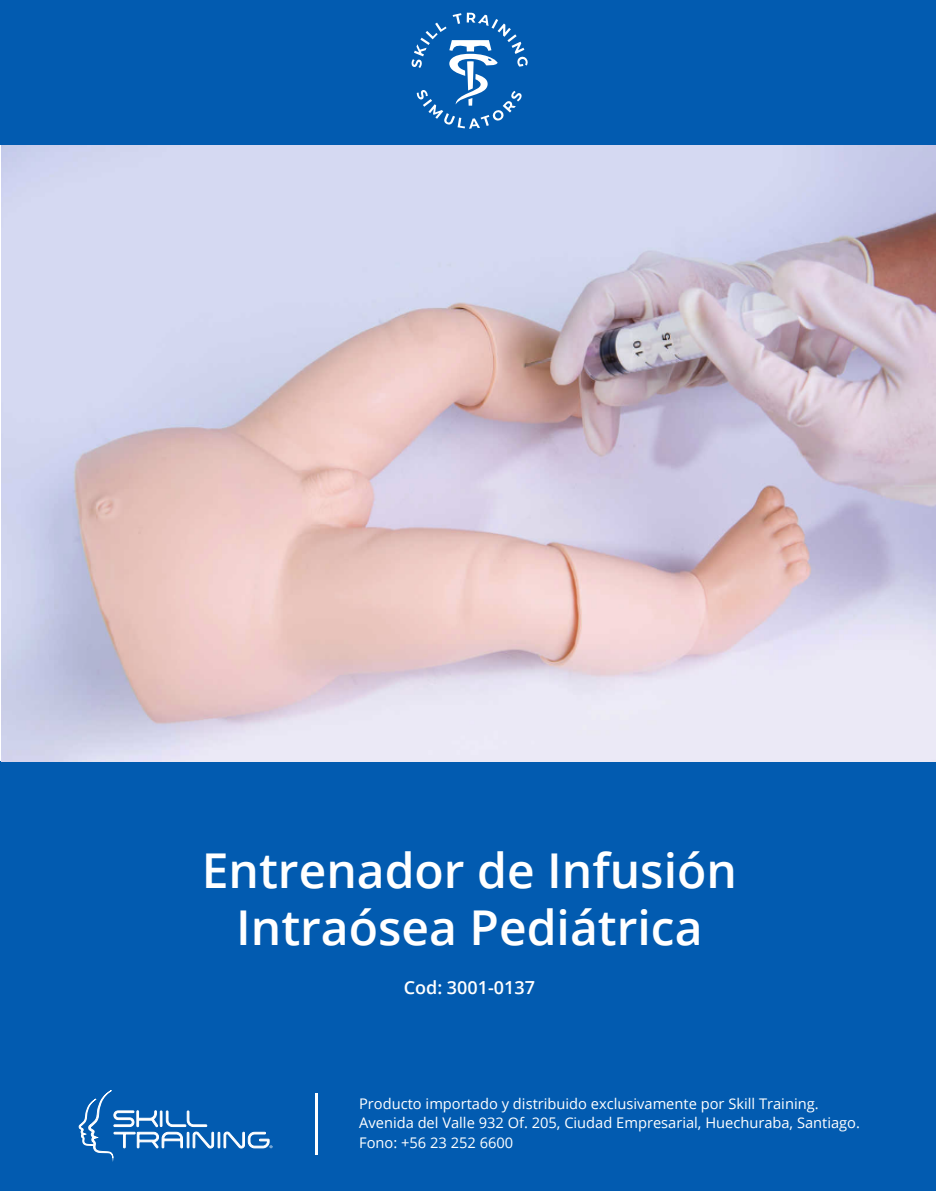
<style>
.page{position:relative;width:936px;height:1191px;background:#fff}
.page>*{position:absolute;margin:0;border:0;box-sizing:border-box;transform-origin:0 0}
.t1{font:600 48px/57px "Open Sans";color:#fff;text-align:center}
.t2{font:600 18px "Open Sans";color:#fff}
.t3{font:14.7px/19.5px "Open Sans";color:#fff}
</style>
<div class="page">
<div style="left:0;top:761px;width:935px;height:430px;background:#025bb0"></div>
<img style="left:1px;top:144px;width:934px;height:617px">
<div style="left:0;top:0;width:935px;height:144px;background:#025bb0"></div>
<svg style="left:79px;top:1090px;width:193px;height:68px"></svg>
<hr style="left:315px;top:1093px;width:2px;height:62px;background:#fff">
<svg style="left:411px;top:13px;width:117px;height:116px"></svg>
<h1 class="t1" style="left:202px;top:840px;width:536px">Entrenador de Infusión<br>Intraósea Pediátrica</h1>
<p class="t2" style="left:403px;top:975px;width:133px">Cod: 3001-0137</p>
<p class="t3" style="left:359px;top:1093px;width:502px">Producto importado y distribuido exclusivamente por Skill Training.<br>Avenida del Valle 932 Of. 205, Ciudad Empresarial, Huechuraba, Santiago.<br>Fono: +56 23 252 6600</p>
</div>
